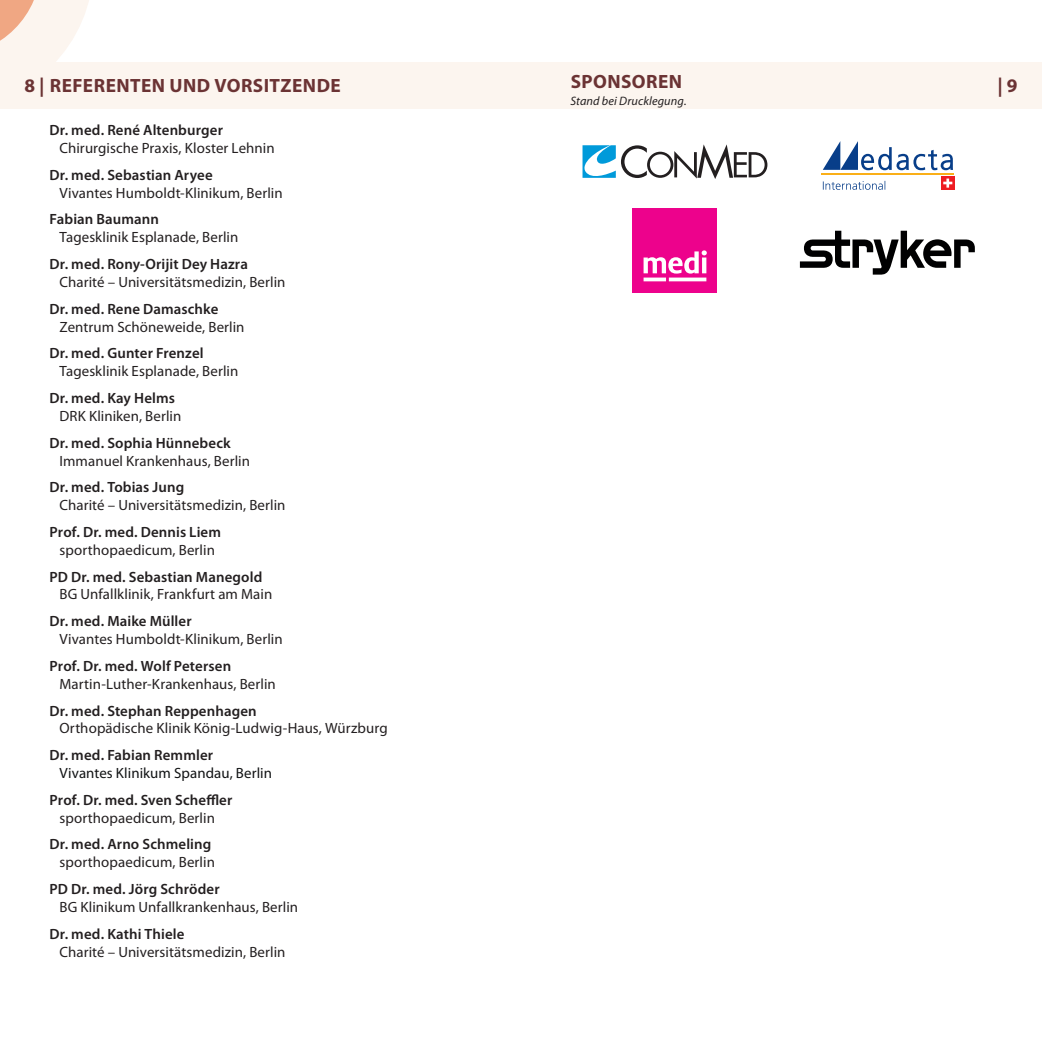
<style>
.page{position:relative;width:1042px;height:1042px;background:#fff}
.page>*{position:absolute;margin:0;border:0;box-sizing:border-box;transform-origin:0 0}
.Kopfzeile_rechts{font:700 19.25px "Myriad Pro";letter-spacing:.025em;color:#6b3334}
.Kopfzeile_links{font:700 19.25px "Myriad Pro";color:#6b3334}
.Refadresse{font:14.88px "Myriad Pro";letter-spacing:.005em;color:#231f20}
.Refname{font:600 14.88px "Myriad Pro";letter-spacing:.01em;color:#231f20}
.Refadresse-2{font:14.88px "Myriad Pro";letter-spacing:.005em;color:#111314}
.Normaltext{font:italic 12.25px "Myriad Pro";letter-spacing:.01em;color:#231f20}
</style>
<div class="page">
<div style="left:0;top:62px;width:521px;height:46px;background:#fcf5ef"></div>
<svg style="left:0;top:0;width:89px;height:62px"></svg>
<div style="left:521px;top:62px;width:521px;height:46px;background:#fcf5ef"></div>
<svg style="left:582px;top:144px;width:185px;height:35px"></svg>
<div style="left:633px;top:208px;width:84px;height:85px;background:#ed028c"></div>
<svg style="left:643px;top:250px;width:64px;height:31px"></svg>
<svg style="left:800px;top:231px;width:175px;height:44px"></svg>
<hr style="left:822px;top:173px;width:132px;height:2px;background:#faaf18">
<svg style="left:823px;top:141px;width:130px;height:29px"></svg>
<svg style="left:941px;top:177px;width:13px;height:13px"></svg>
<svg style="left:943px;top:179px;width:9px;height:9px"></svg>
<svg style="left:823px;top:181px;width:62px;height:9px"></svg>
<p class="Kopfzeile_rechts" style="left:571px;top:69px;width:113px">SPONSOREN</p>
<p class="Normaltext" style="left:570px;top:94px;width:118px">Stand bei Drucklegung.</p>
<p class="Kopfzeile_rechts" style="left:25px;top:73px;width:318px">8 | REFERENTEN UND VORSITZENDE</p>
<p class="Kopfzeile_links" style="left:997px;top:73px;width:22px">| 9</p>
<p class="Refname" style="left:50px;top:121px;width:175px">Dr. med. René Altenburger</p>
<p class="Refadresse" style="left:60px;top:139px;width:217px">Chirurgische Praxis, Kloster Lehnin</p>
<p class="Refname" style="left:50px;top:165px;width:165px">Dr. med. Sebastian Aryee</p>
<p class="Refadresse" style="left:60px;top:183px;width:225px">Vivantes Humboldt-Klinikum, Berlin</p>
<p class="Refname" style="left:50px;top:210px;width:111px">Fabian Baumann</p>
<p class="Refadresse" style="left:60px;top:228px;width:180px">Tagesklinik Esplanade, Berlin</p>
<p class="Refname" style="left:50px;top:255px;width:200px">Dr. med. Rony-Orijit Dey Hazra</p>
<p class="Refadresse" style="left:60px;top:273px;width:227px">Charité – Universitätsmedizin, Berlin</p>
<p class="Refname" style="left:50px;top:299px;width:170px">Dr. med. Rene Damaschke</p>
<p class="Refadresse" style="left:60px;top:317px;width:186px">Zentrum Schöneweide, Berlin</p>
<p class="Refname" style="left:50px;top:344px;width:156px">Dr. med. Gunter Frenzel</p>
<p class="Refadresse" style="left:60px;top:362px;width:180px">Tagesklinik Esplanade, Berlin</p>
<p class="Refname" style="left:50px;top:388px;width:127px">Dr. med. Kay Helms</p>
<p class="Refadresse" style="left:60px;top:407px;width:123px">DRK Kliniken, Berlin</p>
<p class="Refname" style="left:50px;top:433px;width:183px">Dr. med. Sophia Hünnebeck</p>
<p class="Refadresse" style="left:60px;top:451px;width:192px">Immanuel Krankenhaus, Berlin</p>
<p class="Refname" style="left:50px;top:478px;width:136px">Dr. med. Tobias Jung</p>
<p class="Refadresse" style="left:60px;top:496px;width:227px">Charité – Universitätsmedizin, Berlin</p>
<p class="Refname" style="left:50px;top:522px;width:173px">Prof. Dr. med. Dennis Liem</p>
<p class="Refadresse" style="left:60px;top:541px;width:157px">sporthopaedicum, Berlin</p>
<p class="Refname" style="left:50px;top:567px;width:214px">PD Dr. med. Sebastian Manegold</p>
<p class="Refadresse" style="left:60px;top:585px;width:214px">BG Unfallklinik, Frankfurt am Main</p>
<p class="Refname" style="left:50px;top:612px;width:144px">Dr. med. Maike Müller</p>
<p class="Refadresse" style="left:60px;top:630px;width:225px">Vivantes Humboldt-Klinikum, Berlin</p>
<p class="Refname" style="left:50px;top:656px;width:183px">Prof. Dr. med. Wolf Petersen</p>
<p class="Refadresse" style="left:60px;top:674px;width:218px">Martin-Luther-Krankenhaus, Berlin</p>
<p class="Refname" style="left:50px;top:701px;width:209px">Dr. med. Stephan Reppenhagen</p>
<p class="Refadresse" style="left:60px;top:719px;width:330px">Orthopädische Klinik König-Ludwig-Haus, Würzburg</p>
<p class="Refname" style="left:50px;top:746px;width:165px">Dr. med. Fabian Remmler</p>
<p class="Refadresse-2" style="left:60px;top:764px;width:214px">Vivantes Klinikum Spandau, Berlin</p>
<p class="Refname" style="left:50px;top:790px;width:184px">Prof. Dr. med. Sven Scheffler</p>
<p class="Refadresse" style="left:60px;top:808px;width:157px">sporthopaedicum, Berlin</p>
<p class="Refname" style="left:50px;top:835px;width:163px">Dr. med. Arno Schmeling</p>
<p class="Refadresse" style="left:60px;top:853px;width:157px">sporthopaedicum, Berlin</p>
<p class="Refname" style="left:50px;top:879px;width:171px">PD Dr. med. Jörg Schröder</p>
<p class="Refadresse" style="left:60px;top:898px;width:240px">BG Klinikum Unfallkrankenhaus, Berlin</p>
<p class="Refname" style="left:50px;top:924px;width:136px">Dr. med. Kathi Thiele</p>
<p class="Refadresse" style="left:60px;top:942px;width:227px">Charité – Universitätsmedizin, Berlin</p>
</div>
